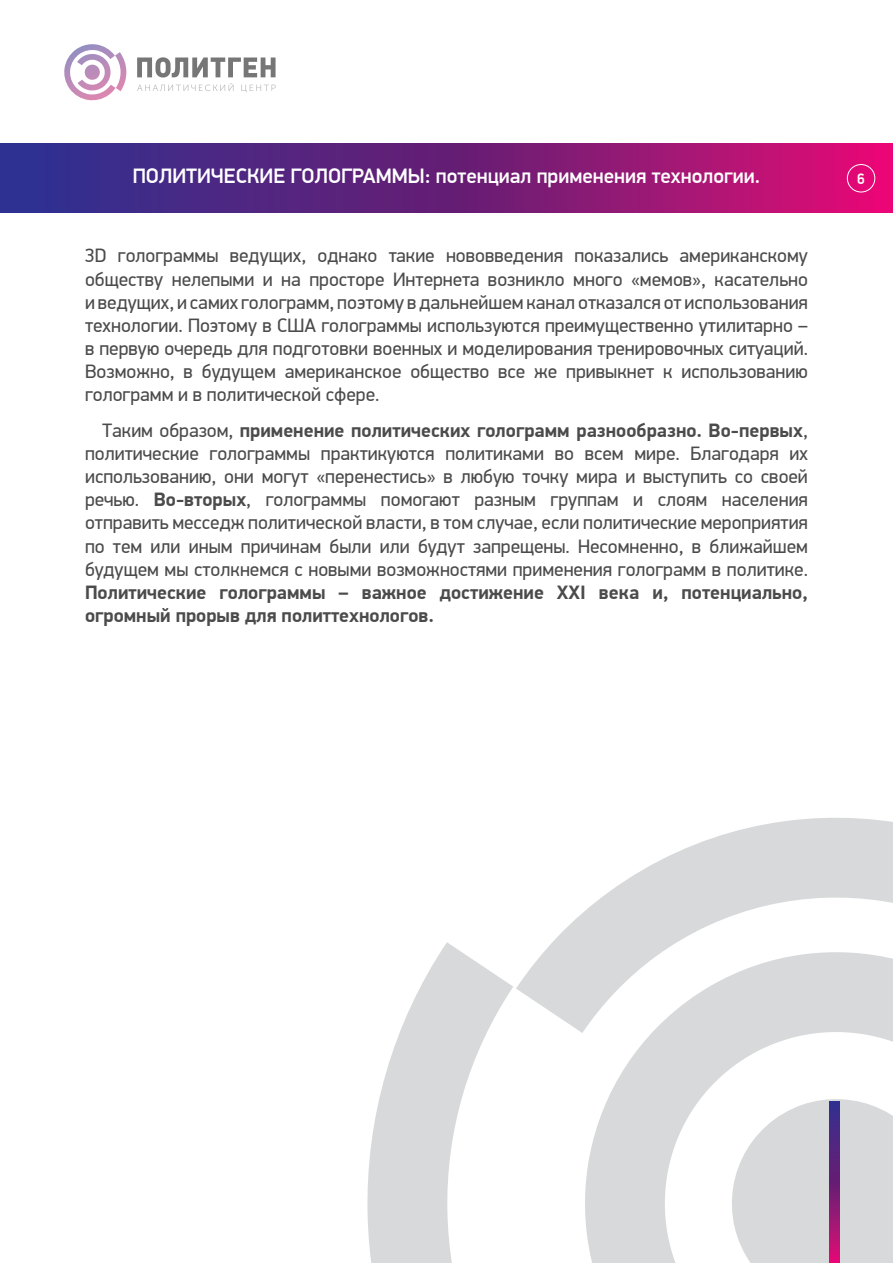
<style>
.page{position:relative;width:893px;height:1263px;background:#fff}
.page>*{position:absolute;margin:0;border:0;box-sizing:border-box;transform-origin:0 0}
.t1{font:500 21px "PF Din Display Pro";color:#fff}
.t2{font:19.5px/23.1px "PF Din Display Pro";color:#4b4b4b;text-align:justify}
.t3{font:700 19.5px/23.1px "PF Din Display Pro";color:#4b4b4b}
.t4{font:500 15px "PF Din Display Pro";color:#fff}
.s1{font-weight:700}
</style>
<div class="page">
<svg style="left:367px;top:817px;width:526px;height:446px"></svg>
<svg style="left:829px;top:1101px;width:10px;height:162px;background:#781e7b"></svg>
<svg style="left:0;top:144px;width:893px;height:69px;background:#761e7c"></svg>
<div style="left:847px;top:164px;width:28px;height:28px;border:1px solid #fff;border-radius:50%"></div>
<svg style="left:64px;top:44px;width:62px;height:57px"></svg>
<svg style="left:137px;top:57px;width:139px;height:35px"></svg>
<p class="t1" style="left:133px;top:163px;width:629px">ПОЛИТИЧЕСКИЕ ГОЛОГРАММЫ: потенциал применения технологии.</p>
<p class="t4" style="left:857px;top:169px;width:9px">6</p>
<p class="t2" style="left:85px;top:244px;width:724px">3D голограммы ведущих, однако такие нововведения показались американскому обществу нелепыми и на просторе Интернета возникло много «мемов», касательно и ведущих, и самих голограмм, поэтому в дальнейшем канал отказался от использования технологии. Поэтому в США голограммы используются преимущественно утилитарно – в первую очередь для подготовки военных и моделирования тренировочных ситуаций.<br>Возможно, в будущем американское общество все же привыкнет к использованию голограмм и в политической сфере.</p>
<p class="t2" style="left:85px;top:419px;width:724px;text-indent:17px">Таким образом, <span class="s1">применение политических голограмм разнообразно. Во-первых</span>, политические голограммы практикуются политиками во всем мире. Благодаря их использованию, они могут «перенестись» в любую точку мира и выступить со своей речью. <span class="s1">Во-вторых</span>, голограммы помогают разным группам и слоям населения отправить месседж политической власти, в том случае, если политические мероприятия по тем или иным причинам были или будут запрещены. Несомненно, в ближайшем будущем мы столкнемся с новыми возможностями применения голограмм в политике.</p>
<p class="t3" style="left:85px;top:581px;width:724px">Политические голограммы – важное достижение ХХI века и, потенциально, огромный прорыв для политтехнологов.</p>
</div>
